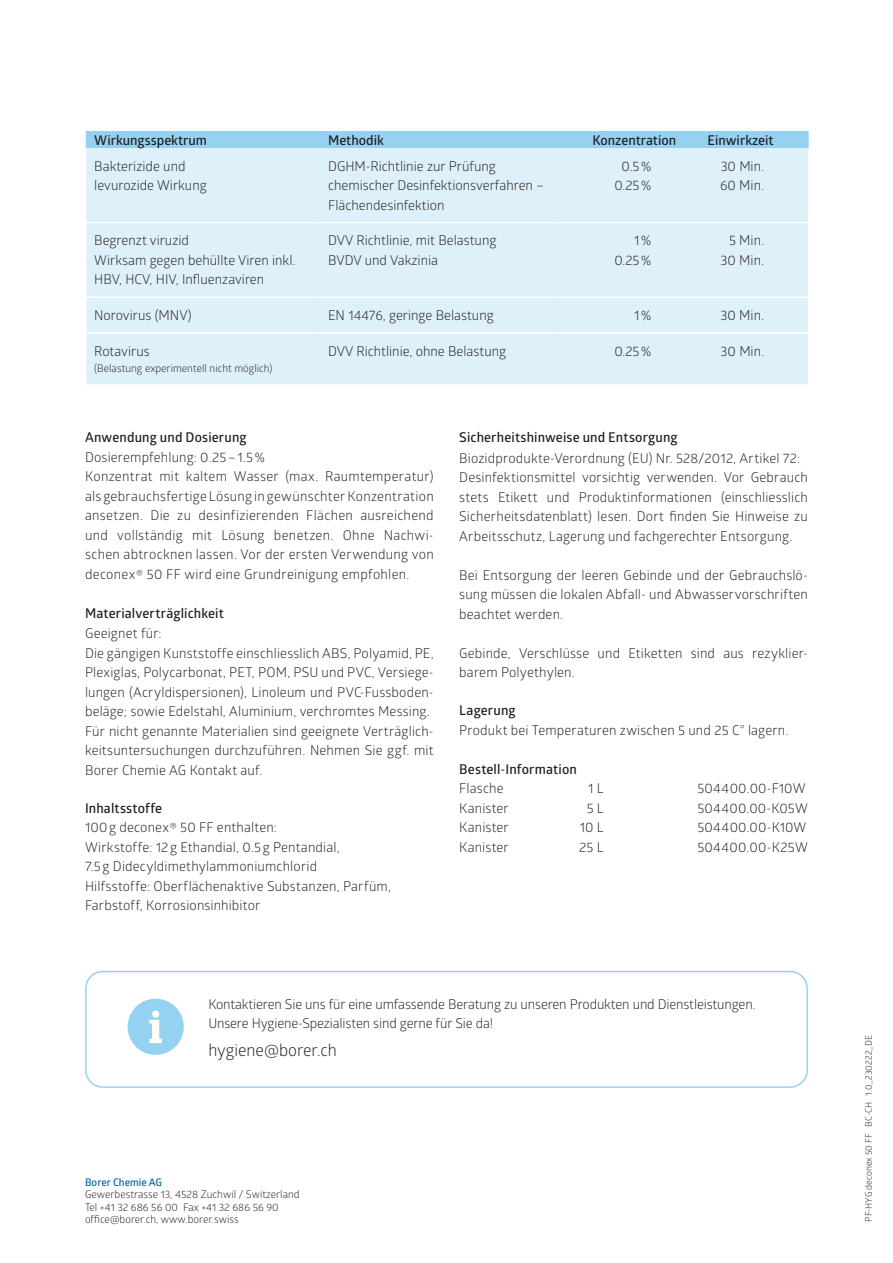
<style>
.page{position:relative;width:893px;height:1263px;background:#fff}
.page>*{position:absolute;margin:0;border:0;box-sizing:border-box;transform-origin:0 0}
.t1{font:16.5px "Glober";color:#231f20}
.t2{font:13.5px/19.5px "Glober";letter-spacing:.01em;color:#231f20}
.t3{font:600 13.5px "Glober";letter-spacing:.01em;color:#231f20}
.t4{font:13.5px/19.5px "Glober";letter-spacing:-.01em;color:#231f20}
.t5{font:10.5px/12.6px "Glober";color:#231f20}
.t6{font:600 10.5px "Glober";color:#0065a4}
.t7{font:9px "Glober";color:#231f20}
</style>
<div class="page">
<div style="left:85px;top:971px;width:723px;height:117px;border:2px solid #95d2f2;border-radius:17px"></div>
<svg style="left:128px;top:999px;width:56px;height:56px"></svg>
<div style="left:86px;top:131px;width:723px;height:17px;background:#95d2f2"></div>
<div style="left:86px;top:148px;width:722px;height:236px;background:#def0fa"></div>
<hr style="left:85px;top:222px;width:235px;height:1px;background:#fff">
<hr style="left:85px;top:223px;width:2px;height:73px;background:#fff">
<hr style="left:320px;top:222px;width:234px;height:1px;background:#fff">
<hr style="left:554px;top:222px;width:255px;height:1px;background:#fff">
<hr style="left:85px;top:296px;width:235px;height:2px;background:#fff">
<hr style="left:85px;top:298px;width:2px;height:34px;background:#fff">
<hr style="left:320px;top:296px;width:234px;height:2px;background:#fff">
<hr style="left:554px;top:296px;width:255px;height:2px;background:#fff">
<hr style="left:85px;top:332px;width:235px;height:2px;background:#fff">
<hr style="left:85px;top:334px;width:2px;height:50px;background:#fff">
<hr style="left:320px;top:332px;width:234px;height:2px;background:#fff">
<hr style="left:554px;top:332px;width:255px;height:2px;background:#fff">
<p class="t3" style="left:94px;top:130px;width:114px">Wirkungsspektrum</p>
<p class="t3" style="left:328px;top:130px;width:57px">Methodik</p>
<p class="t3" style="left:592px;top:130px;width:85px">Konzentration</p>
<p class="t3" style="left:708px;top:130px;width:68px">Einwirkzeit</p>
<p class="t2" style="left:94px;top:156px;width:114px">Bakterizide und levurozide Wirkung</p>
<p class="t2" style="left:328px;top:156px;width:217px">DGHM-Richtlinie zur Prüfung chemischer Desinfektionsverfahren –<br>Flächendesinfektion</p>
<p class="t2" style="left:622px;top:156px;width:31px">0.5%</p>
<p class="t2" style="left:721px;top:156px;width:45px">30 Min.</p>
<p class="t2" style="left:614px;top:175px;width:38px">0.25%</p>
<p class="t2" style="left:720px;top:175px;width:45px">60 Min.</p>
<p class="t2" style="left:94px;top:230px;width:203px">Begrenzt viruzid<br>Wirksam gegen behüllte Viren inkl.<br>HBV, HCV, HIV, Influenzaviren</p>
<p class="t2" style="left:328px;top:230px;width:170px">DVV Richtlinie, mit Belastung<br>BVDV und Vakzinia</p>
<p class="t2" style="left:634px;top:230px;width:19px">1%</p>
<p class="t2" style="left:729px;top:230px;width:37px">5 Min.</p>
<p class="t2" style="left:614px;top:250px;width:38px">0.25%</p>
<p class="t2" style="left:721px;top:250px;width:45px">30 Min.</p>
<p class="t2" style="left:94px;top:305px;width:99px">Norovirus (MNV)</p>
<p class="t2" style="left:328px;top:305px;width:167px">EN 14476, geringe Belastung</p>
<p class="t2" style="left:634px;top:305px;width:19px">1%</p>
<p class="t2" style="left:721px;top:305px;width:45px">30 Min.</p>
<p class="t2" style="left:94px;top:341px;width:57px">Rotavirus</p>
<p class="t5" style="left:94px;top:362px;width:180px">(Belastung experimentell nicht möglich)</p>
<p class="t2" style="left:328px;top:341px;width:179px">DVV Richtlinie, ohne Belastung</p>
<p class="t2" style="left:614px;top:341px;width:38px">0.25%</p>
<p class="t2" style="left:721px;top:341px;width:45px">30 Min.</p>
<p class="t3" style="left:85px;top:428px;width:163px">Anwendung und Dosierung</p>
<p class="t2" style="left:85px;top:447px;width:350px">Dosierempfehlung: 0.25–1.5%<br>Konzentrat mit kaltem Wasser (max. Raumtemperatur) als gebrauchsfertige Lösung in gewünschter Konzentration ansetzen. Die zu desinfizierenden Flächen ausreichend und vollständig mit Lösung benetzen. Ohne Nachwi&shy;schen abtrocknen lassen. Vor der ersten Verwendung von deconex® 50 FF wird eine Grundreinigung empfohlen.</p>
<p class="t3" style="left:85px;top:604px;width:140px">Materialverträglichkeit</p>
<p class="t2" style="left:85px;top:623px;width:350px">Geeignet für:<br>Die gängigen Kunststoffe einschliesslich ABS, Polyamid, PE, Plexiglas, Polycarbonat, PET, POM, PSU und PVC, Versiege&shy;lungen (Acryldispersionen), Linoleum und PVC-Fussboden&shy;beläge; sowie Edelstahl, Aluminium, verchromtes Messing.<br>Für nicht genannte Materialien sind geeignete Verträglich&shy;keitsuntersuchungen durchzuführen. Nehmen Sie ggf. mit Borer Chemie AG Kontakt auf.</p>
<p class="t3" style="left:85px;top:799px;width:79px">Inhaltsstoffe</p>
<p class="t2" style="left:85px;top:817px;width:308px">100g deconex® 50 FF enthalten:<br>Wirkstoffe: 12g Ethandial, 0.5g Pentandial,<br>7.5g Didecyldimethylammoniumchlorid<br>Hilfsstoffe: Oberflächenaktive Substanzen, Parfüm, Farbstoff, Korrosionsinhibitor</p>
<p class="t3" style="left:459px;top:428px;width:220px">Sicherheitshinweise und Entsorgung</p>
<p class="t2" style="left:459px;top:447px;width:350px">Biozidprodukte-Verordnung (EU) Nr. 528/2012, Artikel 72:<br>Desinfektionsmittel vorsichtig verwenden. Vor Gebrauch stets Etikett und Produktinformationen (einschliesslich Sicherheitsdatenblatt) lesen. Dort finden Sie Hinweise zu Arbeitsschutz, Lagerung und fachgerechter Entsorgung.</p>
<p class="t2" style="left:459px;top:564px;width:350px">Bei Entsorgung der leeren Gebinde und der Gebrauchslö&shy;sung müssen die lokalen Abfall- und Abwasservorschriften beachtet werden.</p>
<p class="t2" style="left:459px;top:642px;width:348px">Gebinde, Verschlüsse und Etiketten sind aus rezyklier&shy;barem Polyethylen.</p>
<p class="t3" style="left:459px;top:701px;width:58px">Lagerung</p>
<p class="t2" style="left:459px;top:720px;width:331px">Produkt bei Temperaturen zwischen 5 und 25 C° lagern.</p>
<p class="t3" style="left:459px;top:760px;width:119px">Bestell-Information</p>
<p class="t2" style="left:459px;top:778px;width:46px">Flasche</p>
<p class="t2" style="left:588px;top:778px;width:17px">1 L</p>
<p class="t2" style="left:697px;top:778px;width:110px">504400.00-F10W</p>
<p class="t2" style="left:459px;top:798px;width:51px">Kanister</p>
<p class="t2" style="left:587px;top:798px;width:19px">5 L</p>
<p class="t2" style="left:697px;top:798px;width:112px">504400.00-K05W</p>
<p class="t2" style="left:459px;top:817px;width:51px">Kanister</p>
<p class="t2" style="left:580px;top:817px;width:26px">10 L</p>
<p class="t2" style="left:697px;top:817px;width:111px">504400.00-K10W</p>
<p class="t2" style="left:459px;top:837px;width:51px">Kanister</p>
<p class="t2" style="left:579px;top:837px;width:26px">25 L</p>
<p class="t2" style="left:697px;top:837px;width:112px">504400.00-K25W</p>
<p class="t4" style="left:208px;top:993px;width:549px">Kontaktieren Sie uns für eine umfassende Beratung zu unseren Produkten und Dienstleistungen.<br>Unsere Hygiene-Spezialisten sind gerne für Sie da!</p>
<p class="t1" style="left:208px;top:1039px;width:130px">hygiene@borer.ch</p>
<p class="t6" style="left:85px;top:1174px;width:79px">Borer Chemie AG</p>
<p class="t5" style="left:85px;top:1187px;width:216px">Gewerbestrasse 13, 4528 Zuchwil / Switzerland<br>Tel +41 32 686 56 00 Fax +41 32 686 56 90 office@borer.ch, www.borer.swiss</p>
<p class="t7" style="left:862px;top:1096px;width:62px;rotate:-90deg">1.0_230222_DE</p>
<p class="t7" style="left:862px;top:1127px;width:26px;rotate:-90deg">BC-CH</p>
<p class="t7" style="left:862px;top:1222px;width:90px;rotate:-90deg">PF-HYG deconex 50 FF</p>
</div>
